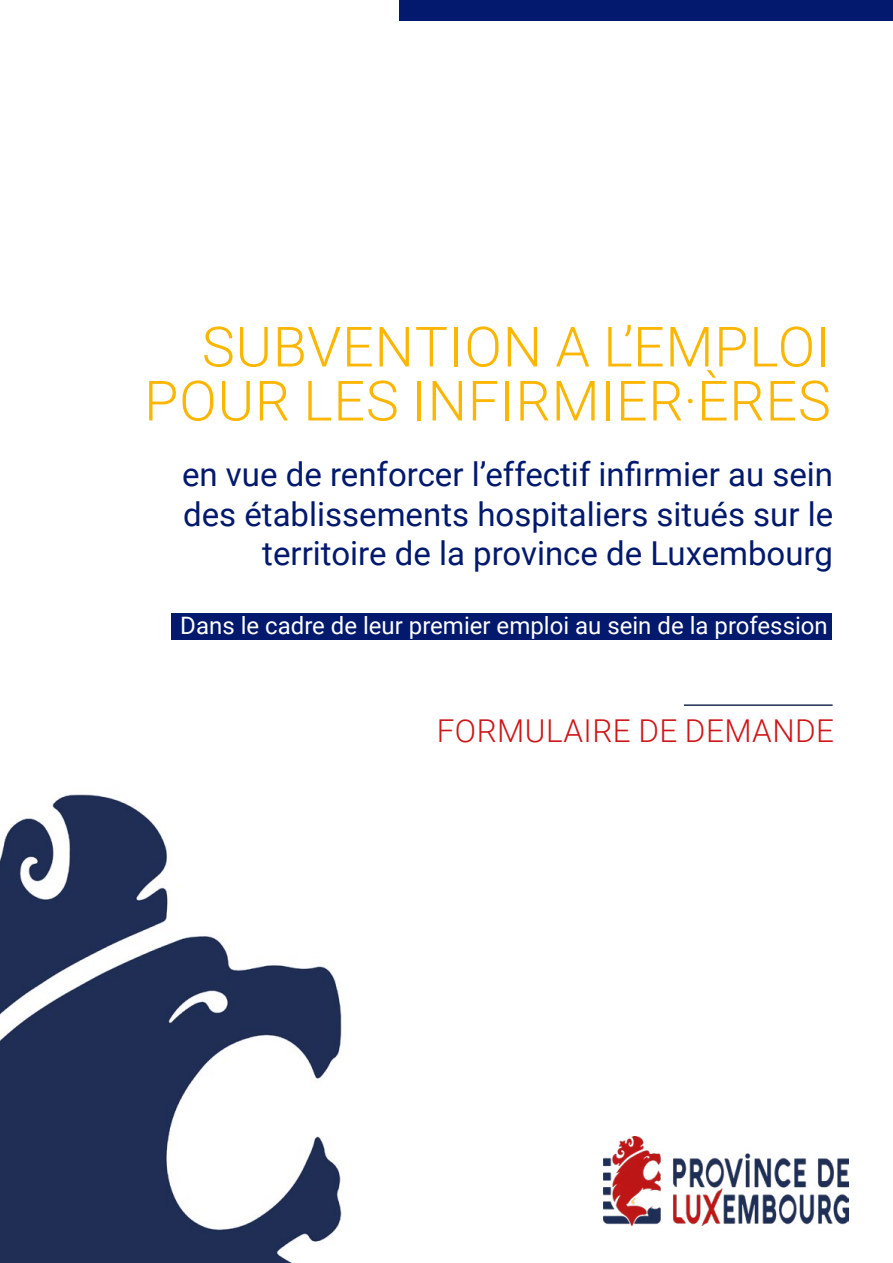
<style>
.page{position:relative;width:893px;height:1263px;background:#fff}
.page>*{position:absolute;margin:0;border:0;box-sizing:border-box;transform-origin:0 0}
.t1{font:300 55.5px/54px "Roboto";letter-spacing:.015em;color:#fab600;text-align:right}
.t2{font:33px/39.6px "Roboto";color:#02196d;text-align:right}
.t3{font:300 31.5px "Roboto";letter-spacing:.015em;color:#cd1719}
.t4{font:24px "Roboto";color:#fff}
</style>
<div class="page">
<div style="left:400px;top:0;width:493px;height:20px;background:#02196d"></div>
<img style="left:0;top:794px;width:342px;height:469px">
<img style="left:603px;top:1136px;width:245px;height:89px">
<div style="left:171px;top:613px;width:661px;height:27px;background:#02196d"></div>
<hr style="left:684px;top:704px;width:149px;height:2px;background:#1f2e55">
<h1 class="t1" style="left:144px;top:318px;width:688px">SUBVENTION A L’EMPLOI<br>POUR LES INFIRMIER·ÈRES</h1>
<p class="t2" style="left:182px;top:453px;width:653px">en vue de renforcer l’effectif infirmier au sein des établissements hospitaliers situés sur le territoire de la province de Luxembourg</p>
<p class="t4" style="left:180px;top:609px;width:649px">Dans le cadre de leur premier emploi au sein de la profession</p>
<p class="t3" style="left:437px;top:708px;width:399px">FORMULAIRE DE DEMANDE</p>
</div>
